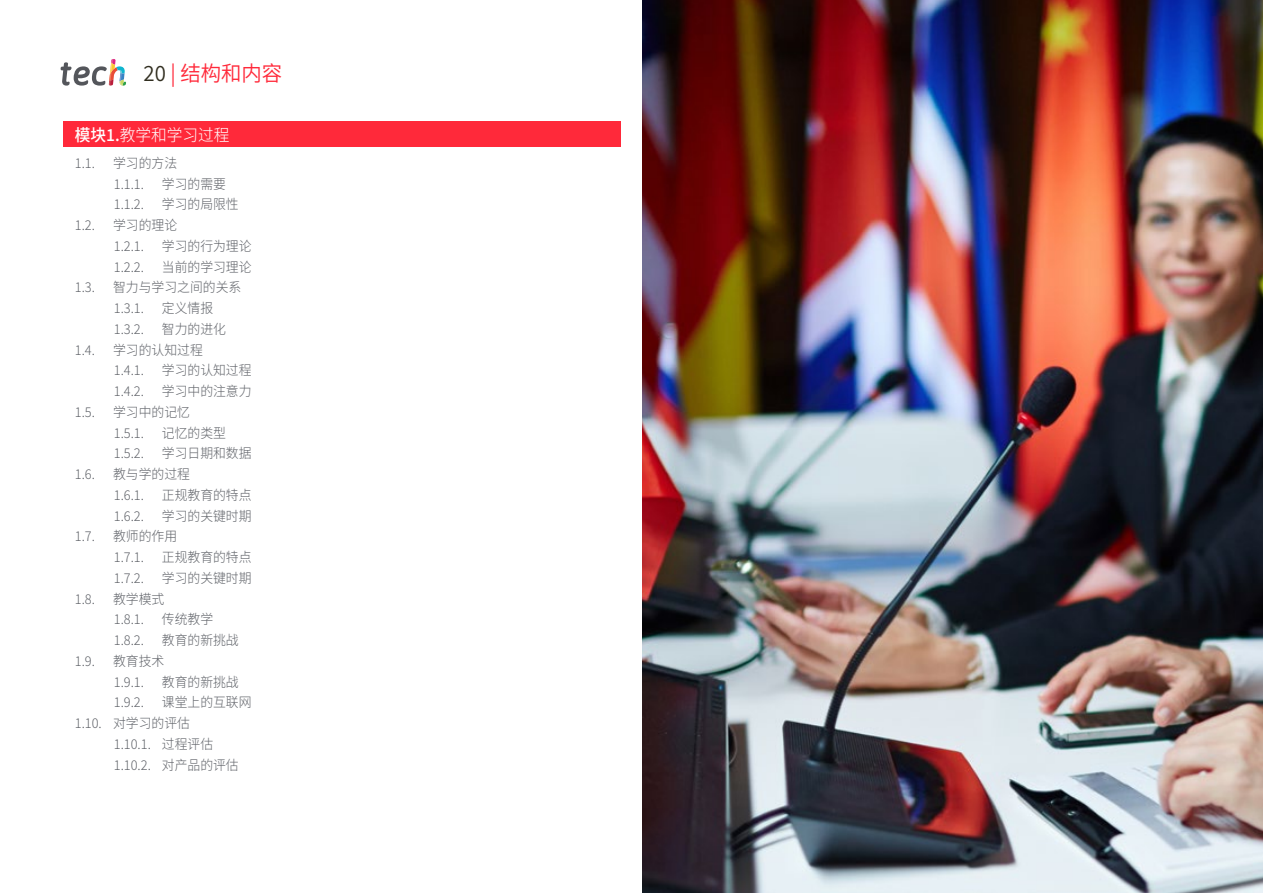
<style>
.page{position:relative;width:1263px;height:893px;background:#fff}
.page>*{position:absolute;margin:0;border:0;box-sizing:border-box;transform-origin:0 0}
.t1{font:21px "Source Han Sans CN";color:#ff293a}
.t2{font:300 16.5px "Source Han Sans CN";color:#fff;scale:.95 1}
.t3{font:300 13.5px/20.7px "Source Han Sans CN";color:#61646a;scale:.95 1}
.s1{color:#312e20}
.s2{font-weight:500}
</style>
<div class="page">
<img style="left:642px;top:0;width:621px;height:893px">
<svg style="left:61px;top:59px;width:65px;height:27px"></svg>
<div style="left:64px;top:121px;width:557px;height:26px;background:#ff293a"></div>
<h1 class="t1" style="left:144px;top:61px;width:140px"><span class="s1">20</span> | 结构和内容</h1>
<p class="t2" style="left:75px;top:125px;width:164px"><span class="s2">模块1.</span>教学和学习过程</p>
<p class="t3" style="left:75px;top:153px;width:23px">1.1.</p>
<p class="t3" style="left:113px;top:153px;width:69px">学习的方法<br>1.1.1.</p>
<p class="t3" style="left:162px;top:174px;width:69px">学习的需要</p>
<p class="t3" style="left:114px;top:194px;width:33px">1.1.2.</p>
<p class="t3" style="left:162px;top:194px;width:83px">学习的局限性</p>
<p class="t3" style="left:75px;top:215px;width:23px">1.2.</p>
<p class="t3" style="left:113px;top:215px;width:69px">学习的理论<br>1.2.1.</p>
<p class="t3" style="left:162px;top:236px;width:96px">学习的行为理论</p>
<p class="t3" style="left:114px;top:257px;width:33px">1.2.2.</p>
<p class="t3" style="left:162px;top:257px;width:96px">当前的学习理论</p>
<p class="t3" style="left:75px;top:277px;width:23px">1.3.</p>
<p class="t3" style="left:113px;top:277px;width:136px">智力与学习之间的关系<br>1.3.1.</p>
<p class="t3" style="left:162px;top:298px;width:55px">定义情报</p>
<p class="t3" style="left:114px;top:319px;width:33px">1.3.2.</p>
<p class="t3" style="left:162px;top:319px;width:69px">智力的进化</p>
<p class="t3" style="left:75px;top:340px;width:23px">1.4.</p>
<p class="t3" style="left:113px;top:340px;width:96px">学习的认知过程<br>1.4.1.</p>
<p class="t3" style="left:162px;top:360px;width:96px">学习的认知过程</p>
<p class="t3" style="left:114px;top:381px;width:33px">1.4.2.</p>
<p class="t3" style="left:162px;top:381px;width:96px">学习中的注意力</p>
<p class="t3" style="left:75px;top:402px;width:23px">1.5.</p>
<p class="t3" style="left:113px;top:402px;width:82px">学习中的记忆<br>1.5.1.</p>
<p class="t3" style="left:162px;top:423px;width:69px">记忆的类型</p>
<p class="t3" style="left:114px;top:443px;width:33px">1.5.2.</p>
<p class="t3" style="left:162px;top:443px;width:96px">学习日期和数据</p>
<p class="t3" style="left:75px;top:464px;width:23px">1.6.</p>
<p class="t3" style="left:113px;top:464px;width:82px">教与学的过程<br>1.6.1.</p>
<p class="t3" style="left:162px;top:485px;width:96px">正规教育的特点</p>
<p class="t3" style="left:114px;top:506px;width:33px">1.6.2.</p>
<p class="t3" style="left:162px;top:506px;width:96px">学习的关键时期</p>
<p class="t3" style="left:75px;top:526px;width:23px">1.7.</p>
<p class="t3" style="left:113px;top:526px;width:69px">教师的作用<br>1.7.1.</p>
<p class="t3" style="left:162px;top:547px;width:96px">正规教育的特点</p>
<p class="t3" style="left:114px;top:568px;width:33px">1.7.2.</p>
<p class="t3" style="left:162px;top:568px;width:96px">学习的关键时期</p>
<p class="t3" style="left:75px;top:589px;width:23px">1.8.</p>
<p class="t3" style="left:113px;top:589px;width:55px">教学模式<br>1.8.1.</p>
<p class="t3" style="left:162px;top:609px;width:55px">传统教学</p>
<p class="t3" style="left:114px;top:630px;width:33px">1.8.2.</p>
<p class="t3" style="left:162px;top:630px;width:83px">教育的新挑战</p>
<p class="t3" style="left:75px;top:651px;width:23px">1.9.</p>
<p class="t3" style="left:113px;top:651px;width:55px">教育技术<br>1.9.1.</p>
<p class="t3" style="left:162px;top:672px;width:83px">教育的新挑战</p>
<p class="t3" style="left:114px;top:692px;width:33px">1.9.2.</p>
<p class="t3" style="left:162px;top:692px;width:96px">课堂上的互联网</p>
<p class="t3" style="left:75px;top:713px;width:123px">1.10. 对学习的评估</p>
<p class="t3" style="left:114px;top:734px;width:106px">1.10.1. 过程评估</p>
<p class="t3" style="left:114px;top:755px;width:133px">1.10.2. 对产品的评估</p>
</div>
